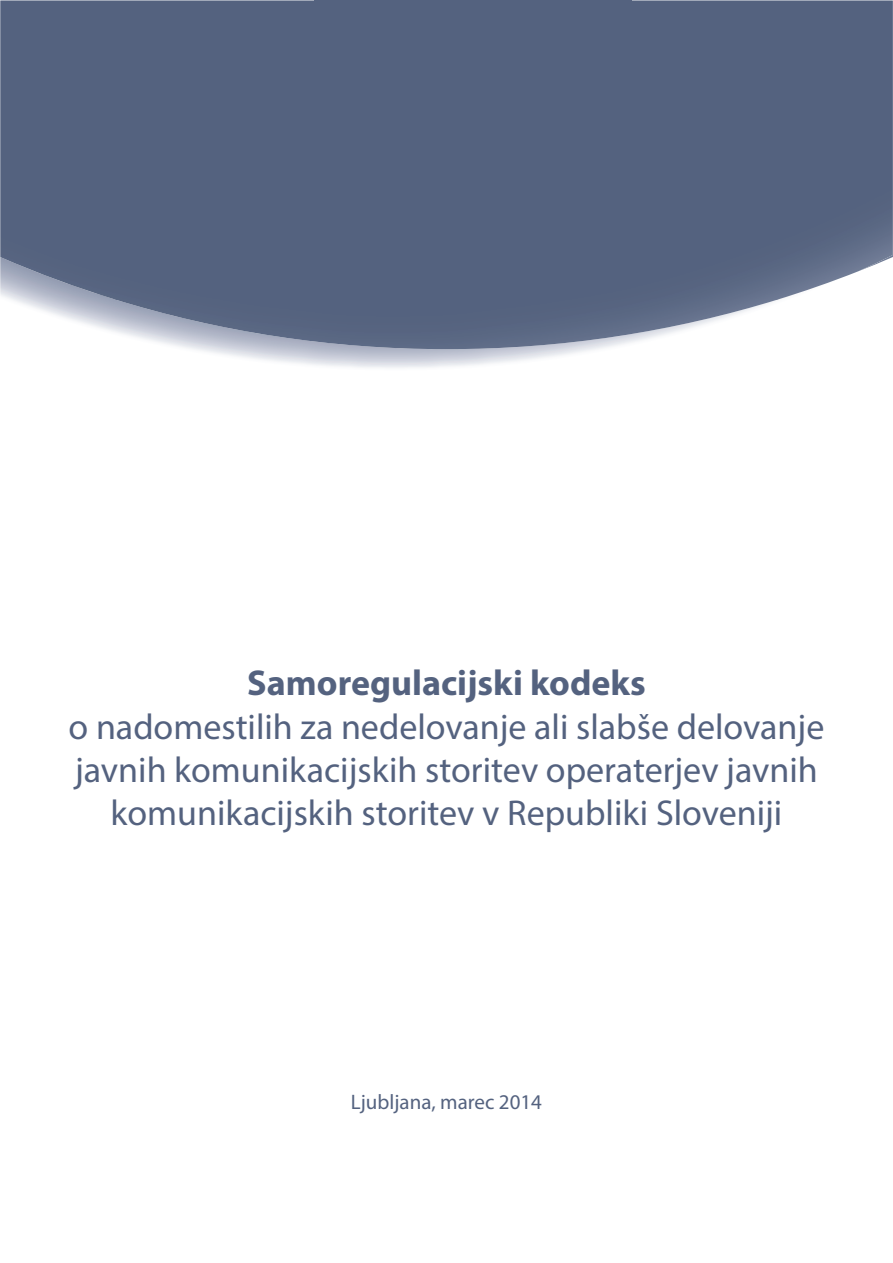
<style>
.page{position:relative;width:893px;height:1263px;background:#fff}
.page>*{position:absolute;margin:0;border:0;box-sizing:border-box;transform-origin:0 0}
.t1{font:36px/43.2px "Myriad Pro";color:#54627f;text-align:center}
.t2{font:700 36px "Myriad Pro";color:#54627f}
.t3{font:21px "Myriad Pro";color:#54627f}
</style>
<div class="page">
<div style="left:0;top:0;width:893px;height:300px;background:#54627f"></div>
<img style="left:114px;top:299px;width:665px;height:50px">
<p class="t2" style="left:247px;top:660px;width:400px">Samoregulacijski kodeks</p>
<p class="t1" style="left:69px;top:704px;width:757px">o nadomestilih za nedelovanje ali slabše delovanje javnih komunikacijskih storitev operaterjev javnih komunikacijskih storitev v Republiki Sloveniji</p>
<p class="t3" style="left:351px;top:1089px;width:193px">Ljubljana, marec 2014</p>
</div>
